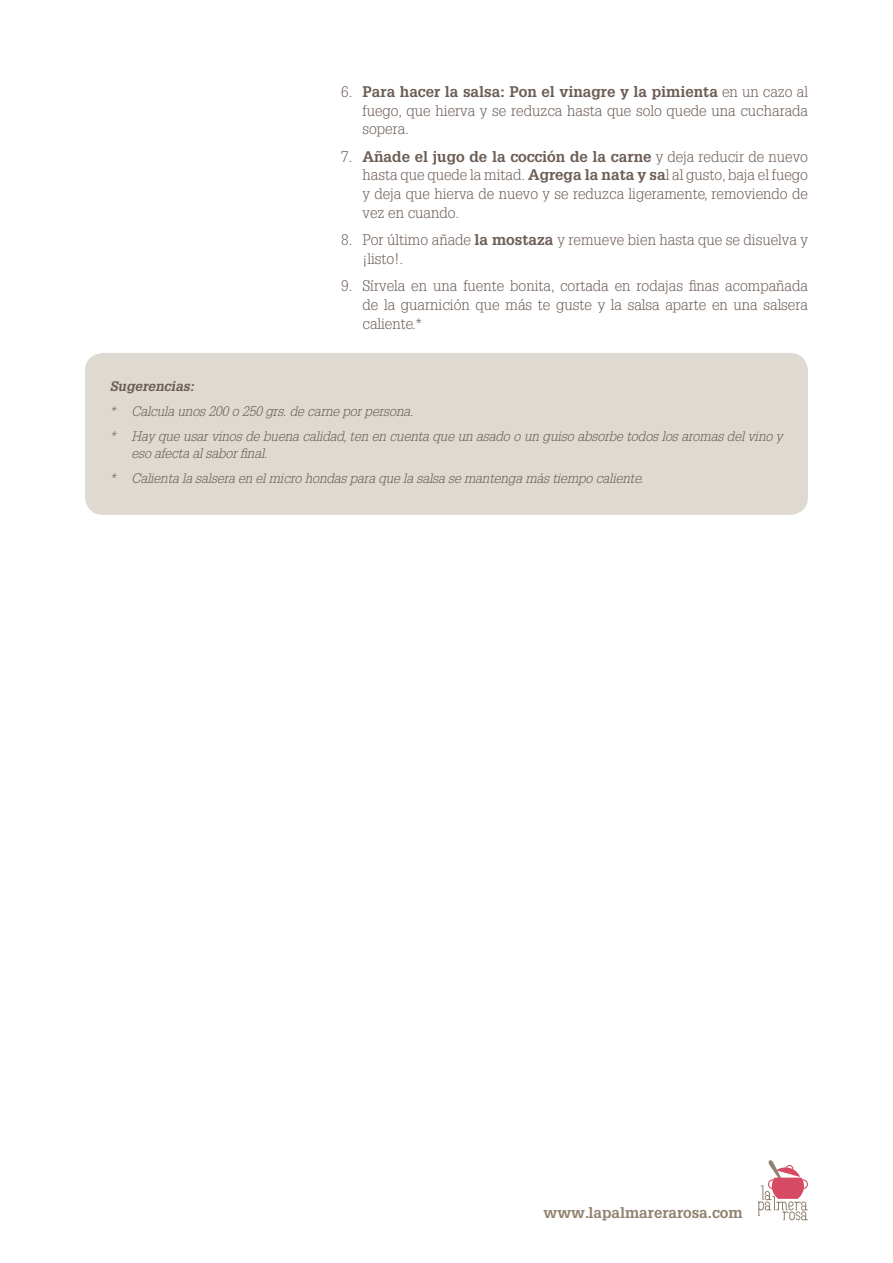
<style>
.page{position:relative;width:893px;height:1263px;background:#fff}
.page>*{position:absolute;margin:0;border:0;box-sizing:border-box;transform-origin:0 0}
.t1{font:300 15px/18.8px "Glypha";color:#6b5c54;text-align:justify}
.t2{font:700 15px "Glypha";color:#908270}
.t3{font:italic 300 13.5px/25px "Glypha";letter-spacing:-.005em;color:#6b5c54}
.t4{font:italic 700 13.5px "Glypha";color:#6b5c54}
.s1{font-weight:700}
</style>
<div class="page">
<svg style="left:758px;top:1160px;width:50px;height:60px"></svg>
<div style="left:85px;top:353px;width:723px;height:162px;background:#ded9d1;border-radius:18px"></div>
<p class="t1" style="left:362px;top:82px;width:447px;text-indent:-21px">6. <span class="s1">Para hacer la salsa: Pon el vinagre y la pimienta</span> en un cazo al fuego, que hierva y se reduzca hasta que solo quede una cucharada sopera.</p>
<p class="t1" style="left:362px;top:147px;width:447px;text-indent:-21px">7. <span class="s1">Añade el jugo de la cocción de la carne</span> y deja reducir de nuevo hasta que quede la mitad. <span class="s1">Agrega la nata y sa</span>l al gusto, baja el fuego y deja que hierva de nuevo y se reduzca ligeramente, removiendo de vez en cuando.</p>
<p class="t1" style="left:362px;top:231px;width:447px;text-indent:-21px">8. Por último añade <span class="s1">la mostaza</span> y remueve bien hasta que se disuelva y ¡listo!.</p>
<p class="t1" style="left:362px;top:277px;width:447px;text-indent:-21px">9. Sírvela en una fuente bonita, cortada en rodajas finas acompañada de la guarnición que más te guste y la salsa aparte en una salsera caliente.*</p>
<p class="t4" style="left:110px;top:378px;width:86px">Sugerencias:</p>
<p class="t3" style="left:110px;top:399px;width:674px">* Calcula unos 200 o 250 grs. de carne por persona.<br>* Hay que usar vinos de buena calidad, ten en cuenta que un asado o un guiso absorbe todos los aromas del vino y</p>
<p class="t3" style="left:110px;top:441px;width:535px;text-indent:21px">eso afecta al sabor final.<br>* Calienta la salsera en el micro hondas para que la salsa se mantenga más tiempo caliente.</p>
<p class="t2" style="left:543px;top:1203px;width:201px">www.lapalmarerarosa.com</p>
</div>
